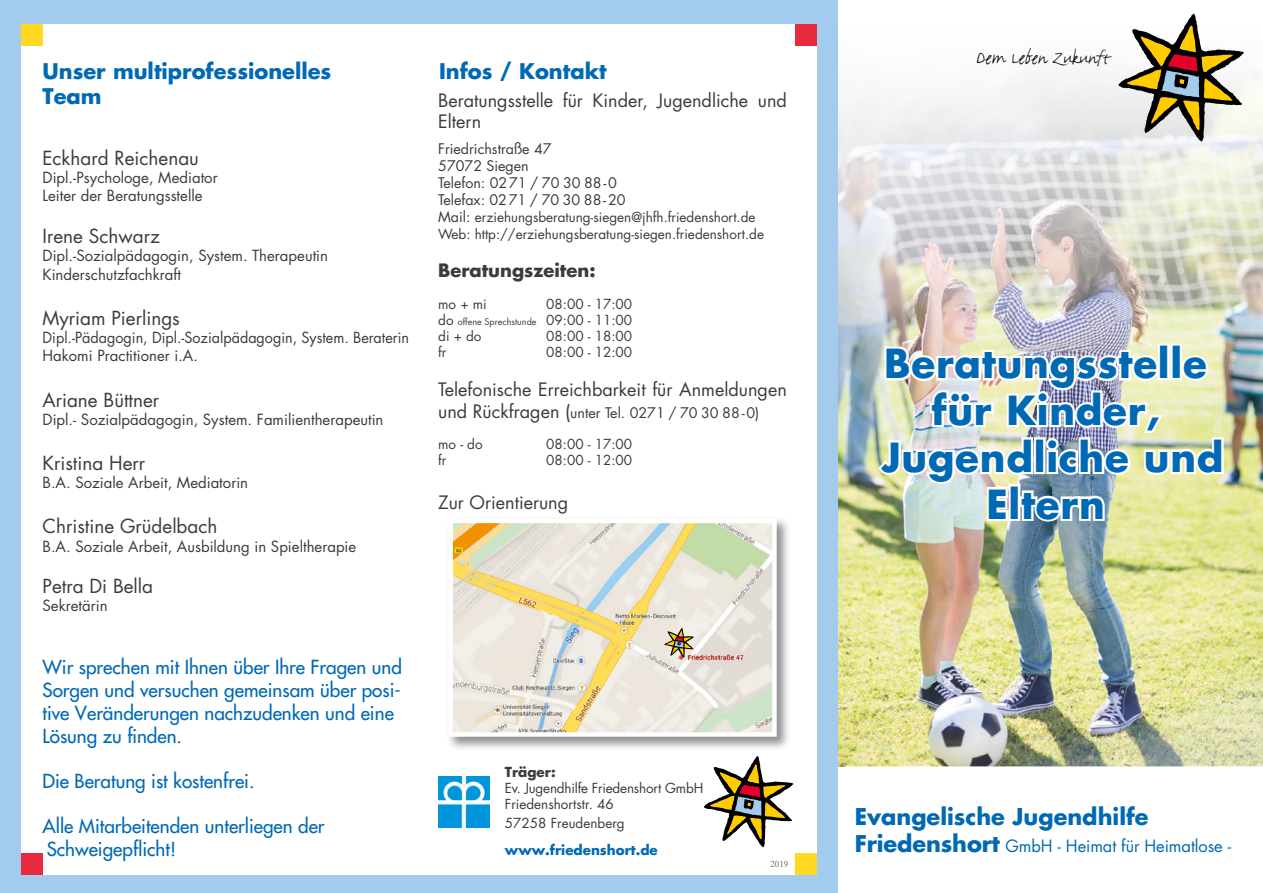
<style>
.page{position:relative;width:1263px;height:893px;background:#fff}
.page>*{position:absolute;margin:0;border:0;box-sizing:border-box;transform-origin:0 0}
.t1{font:700 39px/46.8px "Futura";letter-spacing:.02em;color:#0069b4;text-align:center}
.t2{font:700 22.5px "Futura";color:#0069b4}
.t3{font:700 21px "Futura";color:#0069b4}
.t4{font:21px "FF Justlefthand";color:#000}
.t5{font:18.9px/22.6px "Futura";color:#0069b4}
.t6{font:18.9px "Futura";color:#3b3b3a}
.t7{font:18px/21.6px "Futura";color:#3b3b3a}
.t8{font:700 18px "Futura";color:#3b3b3a}
.t9{font:16.5px "Futura";letter-spacing:-.005em;color:#0069b4}
.t10{font:15px/18px "Futura";color:#3b3b3a}
.t11{font:15px/18px "Futura";color:#3b3b3a;scale:.96 1}
.t12{font:14.25px/17.1px "Futura";color:#3b3b3a}
.t13{font:13.5px/16.2px "Futura";color:#3b3b3a}
.t14{font:700 13.5px "Futura";color:#0069b4}
.t15{font:700 13.5px "Futura";color:#3b3b3a}
.t16{font:9px "Futura";color:#3b3b3a}
.t17{font:9px "Times New Roman";color:#6a6a69}
.s1{font-size:14.25px}
.s2{font-size:13.5px}
.s3{font-size:18px}
.s4{font-weight:700;font-size:22.5px}
</style>
<div class="page">
<img style="left:838px;top:13px;width:425px;height:754px">
<div style="left:0;top:0;width:838px;height:893px;background:#a2cbee"></div>
<div style="left:21px;top:24px;width:795px;height:851px;background:#fff"></div>
<div style="left:21px;top:854px;width:22px;height:21px;background:#e72a3d"></div>
<div style="left:21px;top:24px;width:22px;height:22px;background:#ffd921"></div>
<div style="left:795px;top:24px;width:21px;height:22px;background:#e72a3d"></div>
<div style="left:795px;top:854px;width:21px;height:21px;background:#ffd921"></div>
<svg style="left:704px;top:756px;width:89px;height:91px"></svg>
<img style="left:439px;top:776px;width:51px;height:51px">
<div style="left:446px;top:516px;width:345px;height:235px;background:#000;opacity:.45"></div>
<img style="left:453px;top:524px;width:319px;height:208px">
<div style="left:448px;top:519px;width:329px;height:218px;border:4px solid #fff"></div>
<svg style="left:664px;top:628px;width:30px;height:30px"></svg>
<svg style="left:1118px;top:14px;width:125px;height:127px"></svg>
<img style="left:875px;top:344px;width:351px;height:181px">
<h3 class="t3" style="left:43px;top:56px;width:290px">Unser multiprofessionelles</h3>
<h3 class="t3" style="left:439px;top:56px;width:169px">Infos / Kontakt</h3>
<h3 class="t3" style="left:43px;top:81px;width:61px">Team</h3>
<h3 class="t7" style="left:438px;top:89px;width:350px">Beratungsstelle für Kinder, Jugendliche und<br>Eltern</h3>
<p class="t12" style="left:438px;top:140px;width:189px">Friedrichstraße 47<br>57072 Siegen<br>Telefon: 0271 / 70 30 88-0<br>Telefax: 0271 / 70 30 88-20</p>
<p class="t13" style="left:438px;top:209px;width:327px"><span class="s1">Mail:</span> erziehungsberatung-siegen@jhfh.friedenshort.de<br>Web: http://erziehungsberatung-siegen.friedenshort.de</p>
<h3 class="t8" style="left:438px;top:258px;width:159px">Beratungszeiten:</h3>
<p class="t13" style="left:438px;top:295px;width:50px">mo + mi</p>
<p class="t13" style="left:546px;top:295px;width:87px">08:00 - 17:00</p>
<p class="t16" style="left:438px;top:315px;width:195px"><span class="s2">do</span> offene Sprechstunde <span class="s2">09:00 - 11:00</span></p>
<p class="t13" style="left:438px;top:328px;width:45px">di + do</p>
<p class="t13" style="left:546px;top:328px;width:87px">08:00 - 18:00</p>
<p class="t13" style="left:438px;top:344px;width:10px">fr</p>
<p class="t13" style="left:546px;top:344px;width:87px">08:00 - 12:00</p>
<h3 class="t7" style="left:438px;top:379px;width:350px">Telefonische Erreichbarkeit für Anmeldungen</h3>
<p class="t12" style="left:438px;top:404px;width:323px"><span class="s3">und Rückfragen (</span>unter Tel. 0271 / 70 30 88-0)</p>
<p class="t13" style="left:438px;top:436px;width:46px">mo - do</p>
<p class="t13" style="left:546px;top:436px;width:87px">08:00 - 17:00</p>
<p class="t13" style="left:438px;top:452px;width:10px">fr</p>
<p class="t13" style="left:546px;top:452px;width:87px">08:00 - 12:00</p>
<h3 class="t7" style="left:438px;top:492px;width:132px">Zur Orientierung</h3>
<h3 class="t6" style="left:43px;top:145px;width:158px">Eckhard Reichenau</h3>
<p class="t10" style="left:43px;top:169px;width:177px">Dipl.-Psychologe, Mediator<br>Leiter der Beratungsstelle</p>
<h3 class="t6" style="left:43px;top:223px;width:119px">Irene Schwarz</h3>
<p class="t10" style="left:43px;top:246px;width:287px;line-height:18.9px">Dipl.-Sozialpädagogin, System. Therapeutin<br>Kinderschutzfachkraft</p>
<h3 class="t6" style="left:43px;top:305px;width:139px">Myriam Pierlings</h3>
<p class="t11" style="left:43px;top:329px;width:383px">Dipl.-Pädagogin, Dipl.-Sozialpädagogin, System. Beraterin<br>Hakomi Practitioner i.A.</p>
<h3 class="t6" style="left:43px;top:387px;width:118px">Ariane Büttner</h3>
<p class="t10" style="left:43px;top:410px;width:342px">Dipl.- Sozialpädagogin, System. Familientherapeutin</p>
<h3 class="t6" style="left:43px;top:450px;width:104px">Kristina Herr</h3>
<p class="t10" style="left:43px;top:473px;width:207px">B.A. Soziale Arbeit, Mediatorin</p>
<h3 class="t6" style="left:43px;top:513px;width:176px">Christine Grüdelbach</h3>
<p class="t10" style="left:43px;top:538px;width:315px">B.A. Soziale Arbeit, Ausbildung in Spieltherapie</p>
<h3 class="t6" style="left:43px;top:573px;width:112px">Petra Di Bella</h3>
<p class="t10" style="left:43px;top:596px;width:67px">Sekretärin</p>
<h3 class="t5" style="left:43px;top:656px;width:361px">Wir sprechen mit Ihnen über Ihre Fragen und Sorgen und versuchen gemeinsam über posi&shy;tive Veränderungen nachzudenken und eine Lösung zu finden.</h3>
<h3 class="t5" style="left:43px;top:769px;width:213px">Die Beratung ist kostenfrei.</h3>
<h3 class="t5" style="left:43px;top:815px;width:284px">Alle Mitarbeitenden unterliegen der<br>Schweigepflicht!</h3>
<p class="t15" style="left:505px;top:762px;width:52px">Träger:</p>
<p class="t13" style="left:505px;top:779px;width:200px">Ev. Jugendhilfe Friedenshort GmbH<br>Friedenshortstr. 46</p>
<p class="t13" style="left:505px;top:815px;width:121px">57258 Freudenberg</p>
<p class="t14" style="left:505px;top:841px;width:154px">www.friedenshort.de</p>
<p class="t17" style="left:770px;top:857px;width:19px">2019</p>
<h3 class="t4" style="left:977px;top:45px;width:135px">Dem Leben Zukunft</h3>
<h1 class="t1" style="left:882px;top:339px;width:343px">Beratungsstelle für Kinder,<br>Jugendliche und<br>Eltern</h1>
<h2 class="t2" style="left:855px;top:801px;width:295px">Evangelische Jugendhilfe</h2>
<p class="t9" style="left:855px;top:835px;width:378px"><span class="s4">Friedenshort</span> GmbH - Heimat für Heimatlose -</p>
</div>
